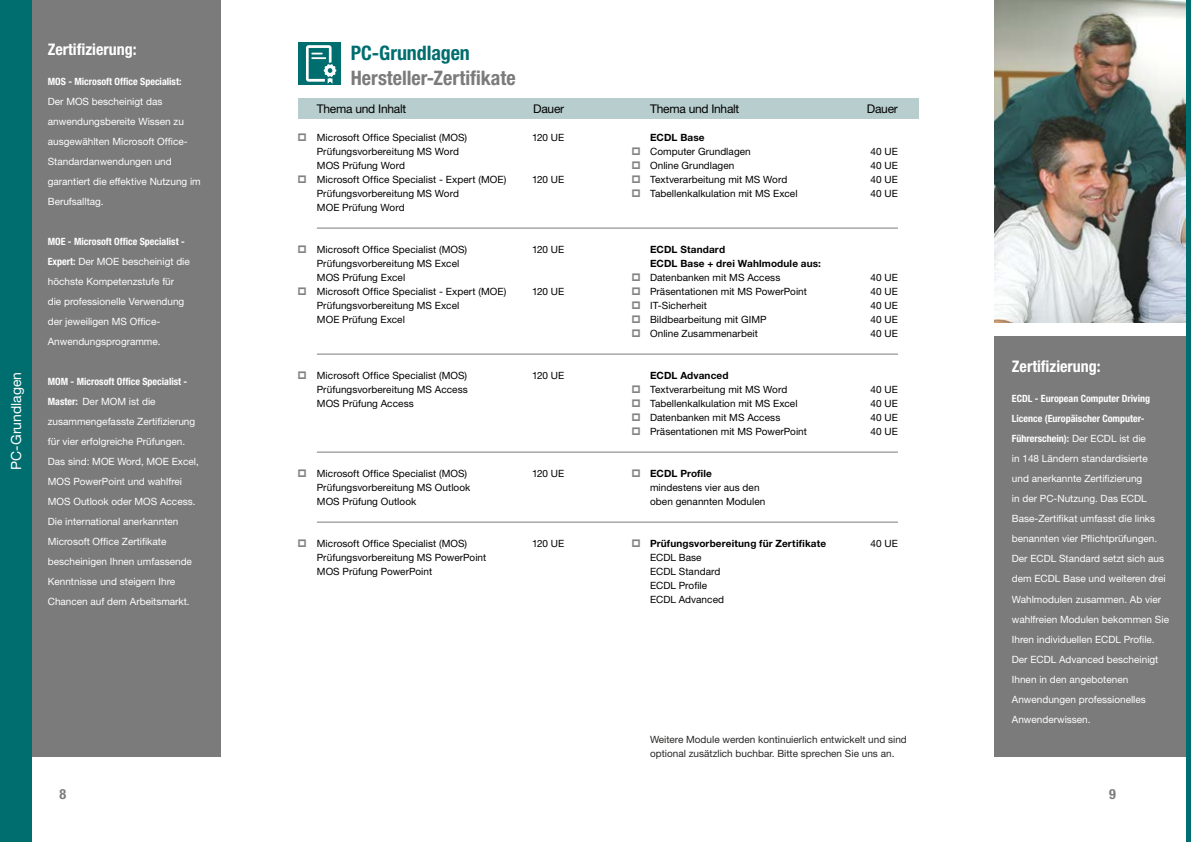
<style>
.page{position:relative;width:1191px;height:842px;background:#fff}
.page>*{position:absolute;margin:0;border:0;box-sizing:border-box;transform-origin:0 0}
.t1{font:700 condensed 20px "Helvetica Neue LT";color:#7a7b7a}
.t2{font:700 condensed 20px "Helvetica Neue LT";letter-spacing:-.005em;color:#006d6e}
.t3{font:700 condensed 16px "Helvetica Neue LT";color:#fff}
.t4{font:14px "Helvetica Neue LT";letter-spacing:-.005em;color:#fff}
.t5{font:700 condensed 14px "Helvetica Neue LT";color:#7a7b7a}
.t6{font:12px "Helvetica Neue LT";letter-spacing:-.025em;color:#000}
.t7{font:10px/20px "Helvetica Neue LT";color:#fff}
.t8{font:10px/14px "Helvetica Neue LT";letter-spacing:.005em;color:#000}
.t9{font:700 10px/14px "Helvetica Neue LT";letter-spacing:.015em;color:#000}
.t10{font:10px/14px "Helvetica Neue LT";color:#272726}
.t11{font:700 condensed 10px "Helvetica Neue LT";color:#fff}
.s1{font-weight:700;font-stretch:condensed}
</style>
<div class="page">
<img style="left:995px;top:0;width:191px;height:323px">
<div style="left:16px;top:0;width:205px;height:757px;background:#7a7b7a"></div>
<div style="left:298px;top:99px;width:620px;height:20px;background:#b8cdce"></div>
<div style="left:0;top:0;width:31px;height:842px;background:#006d6e"></div>
<div style="left:994px;top:337px;width:197px;height:420px;background:#7a7b7a"></div>
<hr style="left:317px;top:228px;width:581px;height:1px;background:#7a7b7a">
<hr style="left:317px;top:354px;width:581px;height:1px;background:#7a7b7a">
<hr style="left:317px;top:452px;width:581px;height:1px;background:#7a7b7a">
<hr style="left:317px;top:522px;width:581px;height:1px;background:#7a7b7a">
<div style="left:1186px;top:0;width:5px;height:842px;background:#006d6e"></div>
<div style="left:298px;top:43px;width:43px;height:42px;background:#006d6e"></div>
<svg style="left:306px;top:45px;width:30px;height:39px"></svg>
<h3 class="t4" style="left:8px;top:470px;width:99px;rotate:-90deg">PC-Grundlagen</h3>
<h2 class="t3" style="left:48px;top:39px;width:90px">Zertifizierung:</h2>
<p class="t11" style="left:48px;top:76px;width:135px">MOS - Microsoft Office Specialist:</p>
<p class="t7" style="left:48px;top:92px;width:154px">Der MOS bescheinigt das anwendungsbereite Wissen zu ausgewählten Microsoft Office-<br>Standardanwendungen und garantiert die effektive Nutzung im<br>Berufsalltag.</p>
<p class="t7" style="left:48px;top:232px;width:144px"><span class="s1">MOE - Microsoft Office Specialist -<br>Expert:</span> Der MOE bescheinigt die höchste Kompetenzstufe für die professionelle Verwendung der jeweiligen MS Office-<br>Anwendungsprogramme.</p>
<p class="t7" style="left:48px;top:372px;width:152px"><span class="s1">MOM - Microsoft Office Specialist -<br>Master:</span> Der MOM ist die zusammengefasste Zertifizierung für vier erfolgreiche Prüfungen.<br>Das sind: MOE Word, MOE Excel,<br>MOS PowerPoint und wahlfrei<br>MOS Outlook oder MOS Access.<br>Die international anerkannten<br>Microsoft Office Zertifikate bescheinigen Ihnen umfassende<br>Kenntnisse und steigern Ihre<br>Chancen auf dem Arbeitsmarkt.</p>
<h1 class="t2" style="left:351px;top:41px;width:121px">PC-Grundlagen</h1>
<h1 class="t1" style="left:351px;top:66px;width:166px">Hersteller-Zertifikate</h1>
<p class="t6" style="left:317px;top:101px;width:91px">Thema und Inhalt</p>
<p class="t8" style="left:317px;top:130px;width:191px">Microsoft Office Specialist (MOS)<br>Prüfungsvorbereitung MS Word<br>MOS Prüfung Word<br>Microsoft Office Specialist - Expert (MOE)<br>Prüfungsvorbereitung MS Word<br>MOE Prüfung Word</p>
<p class="t8" style="left:317px;top:242px;width:191px">Microsoft Office Specialist (MOS)<br>Prüfungsvorbereitung MS Excel<br>MOS Prüfung Excel<br>Microsoft Office Specialist - Expert (MOE)<br>Prüfungsvorbereitung MS Excel<br>MOE Prüfung Excel</p>
<p class="t6" style="left:533px;top:101px;width:32px">Dauer</p>
<p class="t8" style="left:532px;top:130px;width:34px">120 UE</p>
<p class="t8" style="left:532px;top:172px;width:34px">120 UE</p>
<p class="t8" style="left:532px;top:242px;width:34px">120 UE</p>
<p class="t8" style="left:532px;top:284px;width:34px">120 UE</p>
<p class="t8" style="left:317px;top:368px;width:153px;text-align:justify">Microsoft Office Specialist (MOS)<br>Prüfungsvorbereitung MS Access MOS Prüfung Access</p>
<p class="t8" style="left:532px;top:368px;width:34px">120 UE</p>
<p class="t8" style="left:317px;top:466px;width:155px">Microsoft Office Specialist (MOS)<br>Prüfungsvorbereitung MS Outlook<br>MOS Prüfung Outlook</p>
<p class="t8" style="left:317px;top:536px;width:171px">Microsoft Office Specialist (MOS)<br>Prüfungsvorbereitung MS PowerPoint<br>MOS Prüfung PowerPoint</p>
<p class="t8" style="left:532px;top:466px;width:34px">120 UE</p>
<p class="t8" style="left:532px;top:536px;width:34px">120 UE</p>
<p class="t6" style="left:650px;top:101px;width:91px">Thema und Inhalt</p>
<p class="t9" style="left:650px;top:130px;width:56px">ECDL Base</p>
<p class="t8" style="left:650px;top:144px;width:149px">Computer Grundlagen<br>Online Grundlagen<br>Textverarbeitung mit MS Word<br>Tabellenkalkulation mit MS Excel</p>
<p class="t9" style="left:650px;top:242px;width:172px">ECDL Standard<br>ECDL Base + drei Wahlmodule aus:</p>
<p class="t8" style="left:650px;top:270px;width:158px">Datenbanken mit MS Access<br>Präsentationen mit MS PowerPoint<br>IT-Sicherheit<br>Bildbearbeitung mit GIMP<br>Online Zusammenarbeit</p>
<p class="t9" style="left:650px;top:368px;width:80px">ECDL Advanced</p>
<p class="t8" style="left:650px;top:382px;width:158px">Textverarbeitung mit MS Word<br>Tabellenkalkulation mit MS Excel<br>Datenbanken mit MS Access<br>Präsentationen mit MS PowerPoint</p>
<p class="t9" style="left:650px;top:466px;width:63px">ECDL Profile</p>
<p class="t8" style="left:650px;top:480px;width:117px">mindestens vier aus den oben genannten Modulen</p>
<p class="t9" style="left:650px;top:536px;width:177px">Prüfungsvorbereitung für Zertifikate</p>
<p class="t8" style="left:650px;top:550px;width:76px">ECDL Base<br>ECDL Standard<br>ECDL Profile<br>ECDL Advanced</p>
<p class="t6" style="left:867px;top:101px;width:32px">Dauer</p>
<p class="t8" style="left:870px;top:144px;width:29px;text-align:justify">40 UE 40 UE 40 UE 40 UE</p>
<p class="t8" style="left:870px;top:270px;width:29px;text-align:justify">40 UE 40 UE 40 UE 40 UE 40 UE</p>
<p class="t8" style="left:870px;top:382px;width:29px;text-align:justify">40 UE 40 UE 40 UE 40 UE</p>
<p class="t8" style="left:870px;top:536px;width:29px">40 UE</p>
<p class="t10" style="left:650px;top:732px;width:258px">Weitere Module werden kontinuierlich entwickelt und sind optional zusätzlich buchbar. Bitte sprechen Sie uns an.</p>
<h2 class="t3" style="left:1012px;top:356px;width:90px">Zertifizierung:</h2>
<p class="t7" style="left:1012px;top:389px;width:159px"><span class="s1">ECDL - European Computer Driving<br>Licence (Europäischer Computer-<br>Führerschein):</span> Der ECDL ist die<br>in 148 Ländern standardisierte<br>und anerkannte Zertifizierung<br>in der PC-Nutzung. Das ECDL<br>Base-Zertifikat umfasst die links benannten vier Pflichtprüfungen.<br>Der ECDL Standard setzt sich aus dem ECDL Base und weiteren drei<br>Wahlmodulen zusammen. Ab vier wahlfreien Modulen bekommen Sie<br>Ihren individuellen ECDL Profile.<br>Der ECDL Advanced bescheinigt<br>Ihnen in den angebotenen<br>Anwendungen professionelles<br>Anwenderwissen.</p>
<h3 class="t5" style="left:60px;top:785px;width:8px">8</h3>
<h3 class="t5" style="left:1109px;top:785px;width:8px">9</h3>
</div>
